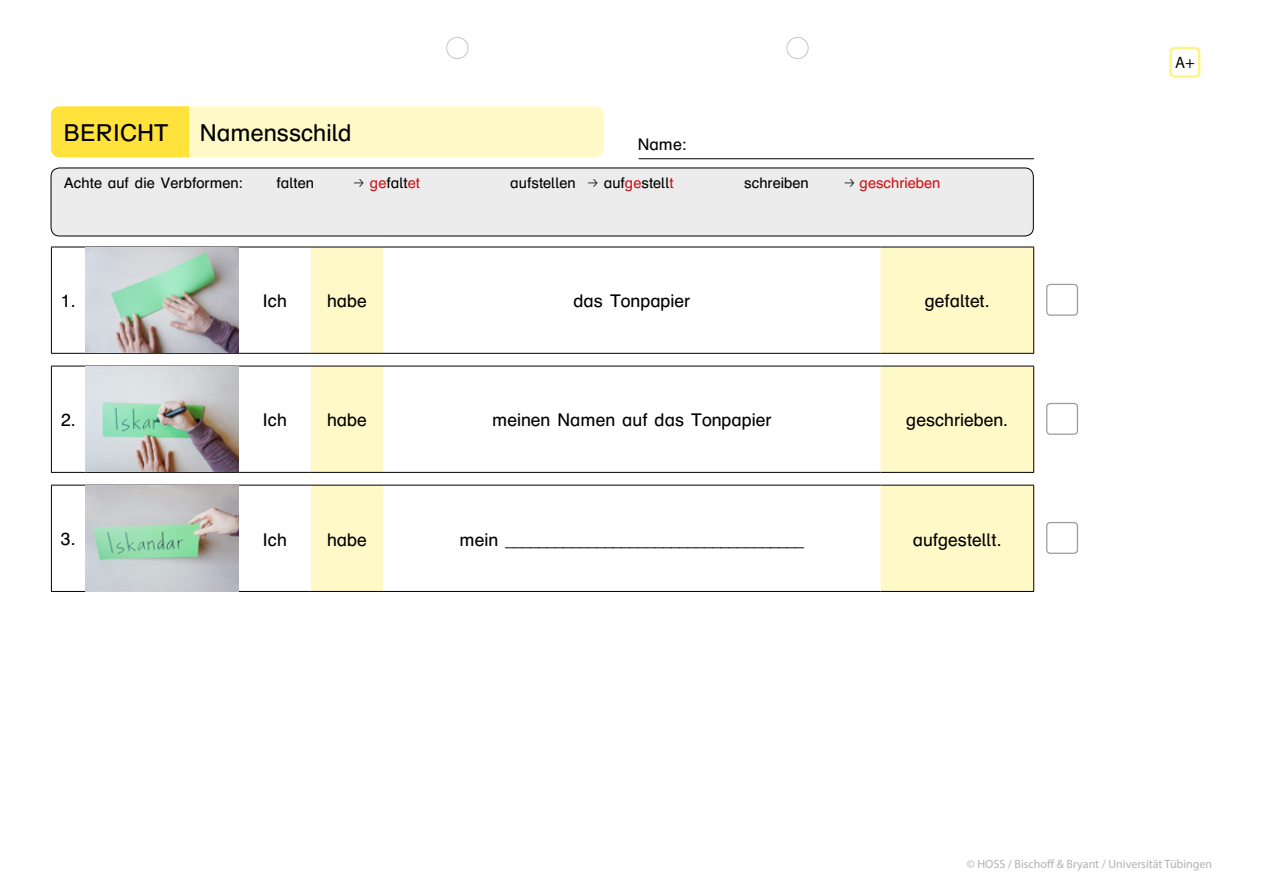
<style>
.page{position:relative;width:1263px;height:893px;background:#fff}
.page>*{position:absolute;margin:0;border:0;box-sizing:border-box;transform-origin:0 0}
.t1{font:24px "Druckschrift BY WOK";color:#000}
.t2{font:18px "Druckschrift BY WOK";color:#000}
.t3{font:18px "Myriad Pro";color:#000}
.t4{font:16.5px "Druckschrift BY WOK";color:#000}
.t5{font:16.5px "Myriad Pro";color:#000}
.t6{font:15px "Druckschrift BY WOK";color:#000}
.t7{font:15px "Druckschrift BY WOK";color:#cd1316}
.t8{font:12px "Myriad Pro";color:#b1b2b3}
.s1{color:#000}
.s2{color:#cd1316}
.s3{font-family:"Druckschrift BY WOK"}
</style>
<div class="page">
<div style="left:51px;top:168px;width:982px;height:68px;background:#ececed;border-radius:9px"></div>
<div style="left:51px;top:168px;width:983px;height:68px;border:1px solid #000;border-radius:9px"></div>
<div style="left:446px;top:37px;width:22px;height:22px;border:1px solid #c5c6c6;border-radius:50%"></div>
<div style="left:786px;top:37px;width:22px;height:22px;border:1px solid #c5c6c6;border-radius:50%"></div>
<svg style="left:311px;top:248px;width:723px;height:343px"></svg>
<hr style="left:51px;top:247px;width:34px;height:1px;background:#000">
<hr style="left:51px;top:247px;width:1px;height:106px;background:#000">
<hr style="left:85px;top:247px;width:153px;height:1px;background:#000">
<hr style="left:238px;top:247px;width:73px;height:1px;background:#000">
<hr style="left:311px;top:247px;width:72px;height:1px;background:#000">
<hr style="left:383px;top:247px;width:498px;height:1px;background:#000">
<hr style="left:881px;top:247px;width:153px;height:1px;background:#000">
<hr style="left:1033px;top:247px;width:1px;height:106px;background:#000">
<hr style="left:51px;top:353px;width:34px;height:1px;background:#000">
<hr style="left:85px;top:353px;width:153px;height:1px;background:#000">
<hr style="left:238px;top:353px;width:73px;height:1px;background:#000">
<hr style="left:311px;top:353px;width:72px;height:1px;background:#000">
<hr style="left:383px;top:353px;width:498px;height:1px;background:#000">
<hr style="left:881px;top:353px;width:153px;height:1px;background:#000">
<hr style="left:51px;top:366px;width:34px;height:1px;background:#000">
<hr style="left:51px;top:366px;width:1px;height:106px;background:#000">
<hr style="left:85px;top:366px;width:153px;height:1px;background:#000">
<hr style="left:238px;top:366px;width:73px;height:1px;background:#000">
<hr style="left:311px;top:366px;width:72px;height:1px;background:#000">
<hr style="left:383px;top:366px;width:498px;height:1px;background:#000">
<hr style="left:881px;top:366px;width:153px;height:1px;background:#000">
<hr style="left:1033px;top:366px;width:1px;height:106px;background:#000">
<hr style="left:51px;top:472px;width:34px;height:1px;background:#000">
<hr style="left:85px;top:472px;width:153px;height:1px;background:#000">
<hr style="left:238px;top:472px;width:73px;height:1px;background:#000">
<hr style="left:311px;top:472px;width:72px;height:1px;background:#000">
<hr style="left:383px;top:472px;width:498px;height:1px;background:#000">
<hr style="left:881px;top:472px;width:153px;height:1px;background:#000">
<hr style="left:51px;top:485px;width:34px;height:1px;background:#000">
<hr style="left:51px;top:485px;width:1px;height:106px;background:#000">
<hr style="left:85px;top:485px;width:153px;height:1px;background:#000">
<hr style="left:238px;top:485px;width:73px;height:1px;background:#000">
<hr style="left:311px;top:485px;width:72px;height:1px;background:#000">
<hr style="left:383px;top:485px;width:498px;height:1px;background:#000">
<hr style="left:881px;top:485px;width:153px;height:1px;background:#000">
<hr style="left:1033px;top:485px;width:1px;height:106px;background:#000">
<hr style="left:51px;top:591px;width:34px;height:1px;background:#000">
<hr style="left:85px;top:591px;width:153px;height:1px;background:#000">
<hr style="left:238px;top:591px;width:73px;height:1px;background:#000">
<hr style="left:311px;top:591px;width:72px;height:1px;background:#000">
<hr style="left:383px;top:591px;width:498px;height:1px;background:#000">
<hr style="left:881px;top:591px;width:153px;height:1px;background:#000">
<img style="left:86px;top:247px;width:152px;height:106px">
<img style="left:86px;top:366px;width:152px;height:106px">
<img style="left:86px;top:486px;width:152px;height:105px">
<div style="left:1046px;top:284px;width:32px;height:32px;border:1px solid #9c9d9d;border-radius:4px"></div>
<div style="left:1046px;top:403px;width:32px;height:32px;border:1px solid #9c9d9d;border-radius:4px"></div>
<div style="left:1046px;top:522px;width:32px;height:32px;border:1px solid #9c9d9d;border-radius:4px"></div>
<svg style="left:51px;top:106px;width:553px;height:51px;background:#fff3a4"></svg>
<hr style="left:639px;top:158px;width:395px;height:1px;background:#000">
<div style="left:1169px;top:47px;width:31px;height:31px;border:2px solid #fff481;border-radius:4px"></div>
<h1 class="t1" style="left:64px;top:121px;width:106px">BERICHT</h1>
<h1 class="t1" style="left:200px;top:121px;width:154px">Namensschild</h1>
<p class="t4" style="left:638px;top:136px;width:51px">Name:</p>
<p class="t6" style="left:64px;top:176px;width:181px">Achte auf die Verbformen:</p>
<p class="t6" style="left:276px;top:176px;width:39px">falten</p>
<p class="t7" style="left:370px;top:176px;width:52px">ge<span class="s1">falt</span>et</p>
<p class="t6" style="left:510px;top:176px;width:67px">aufstellen</p>
<p class="t6" style="left:604px;top:176px;width:71px">auf<span class="s2">ge</span>stell<span class="s2">t</span></p>
<p class="t6" style="left:744px;top:176px;width:66px">schreiben</p>
<p class="t7" style="left:859px;top:176px;width:82px">geschrieben</p>
<p class="t2" style="left:61px;top:292px;width:16px">1.</p>
<p class="t2" style="left:262px;top:292px;width:26px">Ich</p>
<p class="t2" style="left:327px;top:292px;width:41px">habe</p>
<p class="t2" style="left:573px;top:292px;width:118px">das Tonpapier</p>
<p class="t2" style="left:925px;top:292px;width:66px">gefaltet.</p>
<p class="t2" style="left:61px;top:411px;width:16px">2.</p>
<p class="t2" style="left:262px;top:411px;width:26px">Ich</p>
<p class="t2" style="left:327px;top:411px;width:41px">habe</p>
<p class="t2" style="left:492px;top:411px;width:281px">meinen Namen auf das Tonpapier</p>
<p class="t2" style="left:906px;top:411px;width:103px">geschrieben.</p>
<p class="t2" style="left:61px;top:530px;width:16px">3.</p>
<p class="t2" style="left:262px;top:530px;width:26px">Ich</p>
<p class="t2" style="left:327px;top:530px;width:41px">habe</p>
<p class="t3" style="left:460px;top:528px;width:346px"><span class="s3">mein</span> ____________________________________</p>
<p class="t2" style="left:913px;top:530px;width:90px">aufgestellt.</p>
<p class="t5" style="left:1175px;top:53px;width:21px">A+</p>
<p class="t8" style="left:967px;top:856px;width:247px">© HOSS / Bischoff &amp; Bryant / Universität Tübingen</p>
</div>
